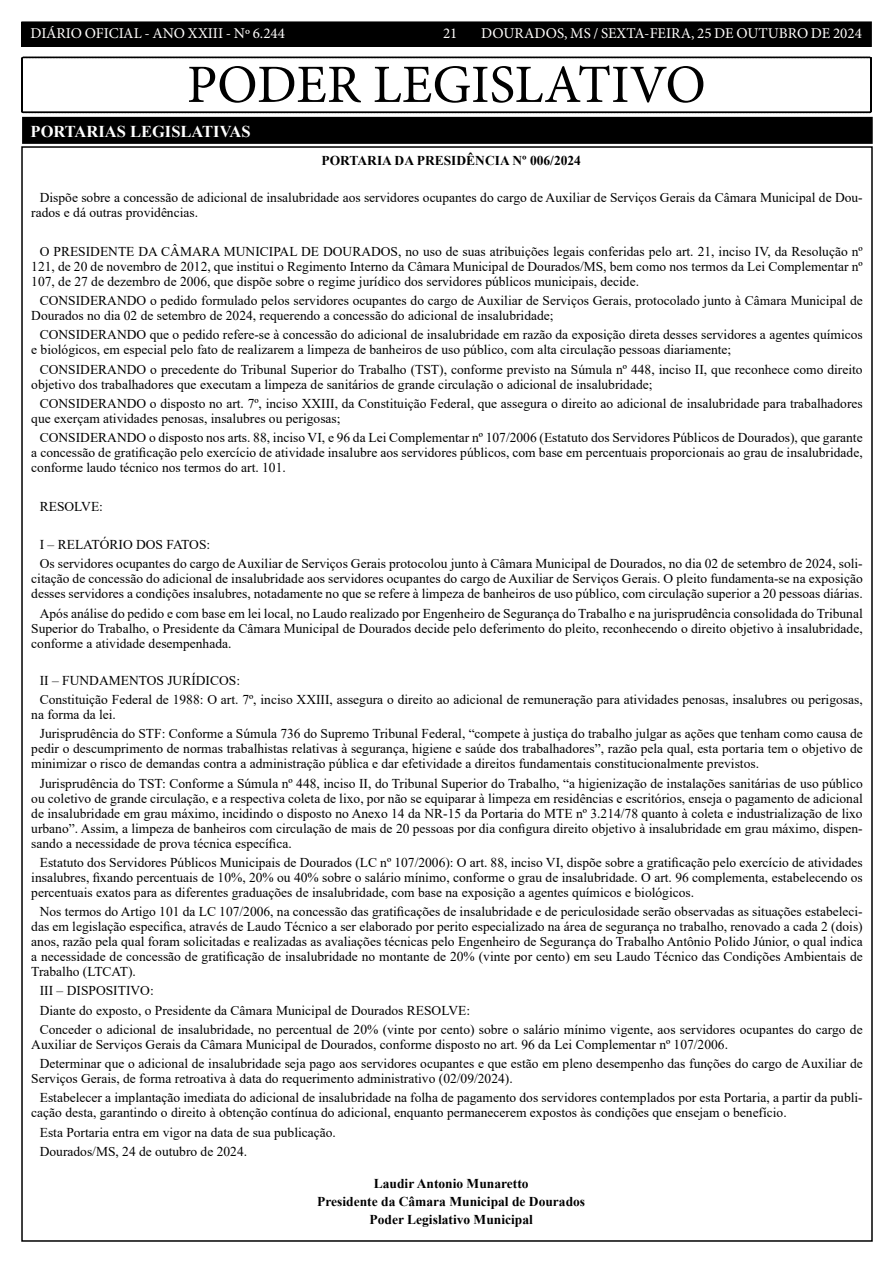
<style>
.page{position:relative;width:893px;height:1263px;background:#fff}
.page>*{position:absolute;margin:0;border:0;box-sizing:border-box;transform-origin:0 0}
.t1{font:54px "Minion Pro";color:#000}
.t2{font:700 16.5px "Times New Roman";color:#fff}
.t3{font:15px "Minion Pro";color:#fffefd}
.t4{font:13.5px/15px "Times New Roman";color:#000}
.t5{font:700 13.5px/17.7px "Times New Roman";color:#000;text-align:center}
.s1{color:#000}
</style>
<div class="page">
<div style="left:21px;top:22px;width:850px;height:24px;background:#000"></div>
<div style="left:21px;top:21px;width:851px;height:26px;border:2px solid #000"></div>
<div style="left:24px;top:119px;width:847px;height:23px;background:#000"></div>
<div style="left:22px;top:117px;width:851px;height:27px;border:4px solid #000"></div>
<svg style="left:21px;top:56px;width:851px;height:57px"></svg>
<p class="t3" style="left:31px;top:24px;width:256px">DIÁRIO OFICIAL - ANO XXIII - Nº <span class="s1">6.244</span></p>
<p class="t3" style="left:443px;top:24px;width:16px">21</p>
<p class="t3" style="left:481px;top:24px;width:382px">DOURADOS, MS / SEXTA-FEIRA, 25 DE OUTUBRO DE 2024</p>
<h1 class="t1" style="left:187px;top:49px;width:520px">PODER LEGISLATIVO</h1>
<p class="t2" style="left:31px;top:119px;width:221px">PORTARIAS LEGISLATIVAS</p>
<p class="t5" style="left:321px;top:152px;width:261px">PORTARIA DA PRESIDÊNCIA Nº 006/2024</p>
<p class="t4" style="left:31px;top:190px;width:833px;text-indent:9px">Dispõe sobre a concessão de adicional de insalubridade aos servidores ocupantes do cargo de Auxiliar de Serviços Gerais da Câmara Municipal de Dou&shy;rados e dá outras providências.</p>
<p class="t4" style="left:31px;top:243px;width:833px;text-align:justify;text-indent:9px">O PRESIDENTE DA CÂMARA MUNICIPAL DE DOURADOS, no uso de suas atribuições legais conferidas pelo art. 21, inciso IV, da Resolução nº 121, de 20 de novembro de 2012, que institui o Regimento Interno da Câmara Municipal de Dourados/MS, bem como nos termos da Lei Complementar nº 107, de 27 de dezembro de 2006, que dispõe sobre o regime jurídico dos servidores públicos municipais, decide.</p>
<p class="t4" style="left:31px;top:293px;width:833px;text-indent:9px">CONSIDERANDO o pedido formulado pelos servidores ocupantes do cargo de Auxiliar de Serviços Gerais, protocolado junto à Câmara Municipal de<br>Dourados no dia 02 de setembro de 2024, requerendo a concessão do adicional de insalubridade;</p>
<p class="t4" style="left:31px;top:327px;width:833px;text-indent:9px">CONSIDERANDO que o pedido refere-se à concessão do adicional de insalubridade em razão da exposição direta desses servidores a agentes químicos e biológicos, em especial pelo fato de realizarem a limpeza de banheiros de uso público, com alta circulação pessoas diariamente;</p>
<p class="t4" style="left:31px;top:361px;width:833px;text-indent:9px">CONSIDERANDO o precedente do Tribunal Superior do Trabalho (TST), conforme previsto na Súmula nº 448, inciso II, que reconhece como direito objetivo dos trabalhadores que executam a limpeza de sanitários de grande circulação o adicional de insalubridade;</p>
<p class="t4" style="left:31px;top:395px;width:833px;text-indent:9px">CONSIDERANDO o disposto no art. 7º, inciso XXIII, da Constituição Federal, que assegura o direito ao adicional de insalubridade para trabalhadores que exerçam atividades penosas, insalubres ou perigosas;</p>
<p class="t4" style="left:31px;top:430px;width:833px;text-align:justify;text-indent:9px">CONSIDERANDO o disposto nos arts. 88, inciso VI, e 96 da Lei Complementar nº 107/2006 (Estatuto dos Servidores Públicos de Dourados), que garante a concessão de gratificação pelo exercício de atividade insalubre aos servidores públicos, com base em percentuais proporcionais ao grau de insalubridade, conforme laudo técnico nos termos do art. 101.</p>
<p class="t4" style="left:40px;top:498px;width:65px">RESOLVE:</p>
<p class="t4" style="left:40px;top:535px;width:824px;line-height:19.2px">I – RELATÓRIO DOS FATOS:<br>Os servidores ocupantes do cargo de Auxiliar de Serviços Gerais protocolou junto à Câmara Municipal de Dourados, no dia 02 de setembro de 2024, soli-</p>
<p class="t4" style="left:31px;top:571px;width:833px">citação de concessão do adicional de insalubridade aos servidores ocupantes do cargo de Auxiliar de Serviços Gerais. O pleito fundamenta-se na exposição desses servidores a condições insalubres, notadamente no que se refere à limpeza de banheiros de uso público, com circulação superior a 20 pessoas diárias.</p>
<p class="t4" style="left:31px;top:605px;width:833px;text-align:justify;text-indent:9px">Após análise do pedido e com base em lei local, no Laudo realizado por Engenheiro de Segurança do Trabalho e na jurisprudência consolidada do Tribunal Superior do Trabalho, o Presidente da Câmara Municipal de Dourados decide pelo deferimento do pleito, reconhecendo o direito objetivo à insalubridade, conforme a atividade desempenhada.</p>
<p class="t4" style="left:40px;top:670px;width:824px;line-height:19.2px">II – FUNDAMENTOS JURÍDICOS:<br>Constituição Federal de 1988: O art. 7º, inciso XXIII, assegura o direito ao adicional de remuneração para atividades penosas, insalubres ou perigosas,</p>
<p class="t4" style="left:40px;top:704px;width:824px;line-height:19.2px;text-indent:-9px">na forma da lei.<br>Jurisprudência do STF: Conforme a Súmula 736 do Supremo Tribunal Federal, “compete à justiça do trabalho julgar as ações que tenham como causa de</p>
<p class="t4" style="left:31px;top:741px;width:833px">pedir o descumprimento de normas trabalhistas relativas à segurança, higiene e saúde dos trabalhadores”, razão pela qual, esta portaria tem o objetivo de minimizar o risco de demandas contra a administração pública e dar efetividade a direitos fundamentais constitucionalmente previstos.</p>
<p class="t4" style="left:31px;top:775px;width:833px;text-align:justify;text-indent:9px">Jurisprudência do TST: Conforme a Súmula nº 448, inciso II, do Tribunal Superior do Trabalho, “a higienização de instalações sanitárias de uso público ou coletivo de grande circulação, e a respectiva coleta de lixo, por não se equiparar à limpeza em residências e escritórios, enseja o pagamento de adicional de insalubridade em grau máximo, incidindo o disposto no Anexo 14 da NR-15 da Portaria do MTE nº 3.214/78 quanto à coleta e industrialização de lixo urbano”. Assim, a limpeza de banheiros com circulação de mais de 20 pessoas por dia configura direito objetivo à insalubridade em grau máximo, dispen&shy;sando a necessidade de prova técnica específica.</p>
<p class="t4" style="left:31px;top:854px;width:833px;text-align:justify;text-indent:9px">Estatuto dos Servidores Públicos Municipais de Dourados (LC nº 107/2006): O art. 88, inciso VI, dispõe sobre a gratificação pelo exercício de atividades insalubres, fixando percentuais de 10%, 20% ou 40% sobre o salário mínimo, conforme o grau de insalubridade. O art. 96 complementa, estabelecendo os percentuais exatos para as diferentes graduações de insalubridade, com base na exposição a agentes químicos e biológicos.</p>
<p class="t4" style="left:31px;top:903px;width:833px;text-align:justify;text-indent:9px">Nos termos do Artigo 101 da LC 107/2006, na concessão das gratificações de insalubridade e de periculosidade serão observadas as situações estabeleci&shy;das em legislação especifica, através de Laudo Técnico a ser elaborado por perito especializado na área de segurança no trabalho, renovado a cada 2 (dois) anos, razão pela qual foram solicitadas e realizadas as avaliações técnicas pelo Engenheiro de Segurança do Trabalho Antônio Polido Júnior, o qual indica a necessidade de concessão de gratificação de insalubridade no montante de 20% (vinte por cento) em seu Laudo Técnico das Condições Ambientais de Trabalho (LTCAT).</p>
<p class="t4" style="left:40px;top:981px;width:824px;line-height:19.2px">III – DISPOSITIVO:<br>Diante do exposto, o Presidente da Câmara Municipal de Dourados RESOLVE:<br>Conceder o adicional de insalubridade, no percentual de 20% (vinte por cento) sobre o salário mínimo vigente, aos servidores ocupantes do cargo de</p>
<p class="t4" style="left:40px;top:1034px;width:824px;line-height:19.2px;text-indent:-9px">Auxiliar de Serviços Gerais da Câmara Municipal de Dourados, conforme disposto no art. 96 da Lei Complementar nº 107/2006.<br>Determinar que o adicional de insalubridade seja pago aos servidores ocupantes e que estão em pleno desempenho das funções do cargo de Auxiliar de</p>
<p class="t4" style="left:40px;top:1068px;width:824px;line-height:19.2px;text-indent:-9px">Serviços Gerais, de forma retroativa à data do requerimento administrativo (02/09/2024).<br>Estabelecer a implantação imediata do adicional de insalubridade na folha de pagamento dos servidores contemplados por esta Portaria, a partir da publi-</p>
<p class="t4" style="left:40px;top:1103px;width:748px;line-height:19.2px;text-indent:-9px">cação desta, garantindo o direito à obtenção contínua do adicional, enquanto permanecerem expostos às condições que ensejam o benefício.<br>Esta Portaria entra em vigor na data de sua publicação.<br>Dourados/MS, 24 de outubro de 2024.</p>
<p class="t5" style="left:317px;top:1174px;width:269px">Laudir Antonio Munaretto<br>Presidente da Câmara Municipal de Dourados<br>Poder Legislativo Municipal</p>
</div>
